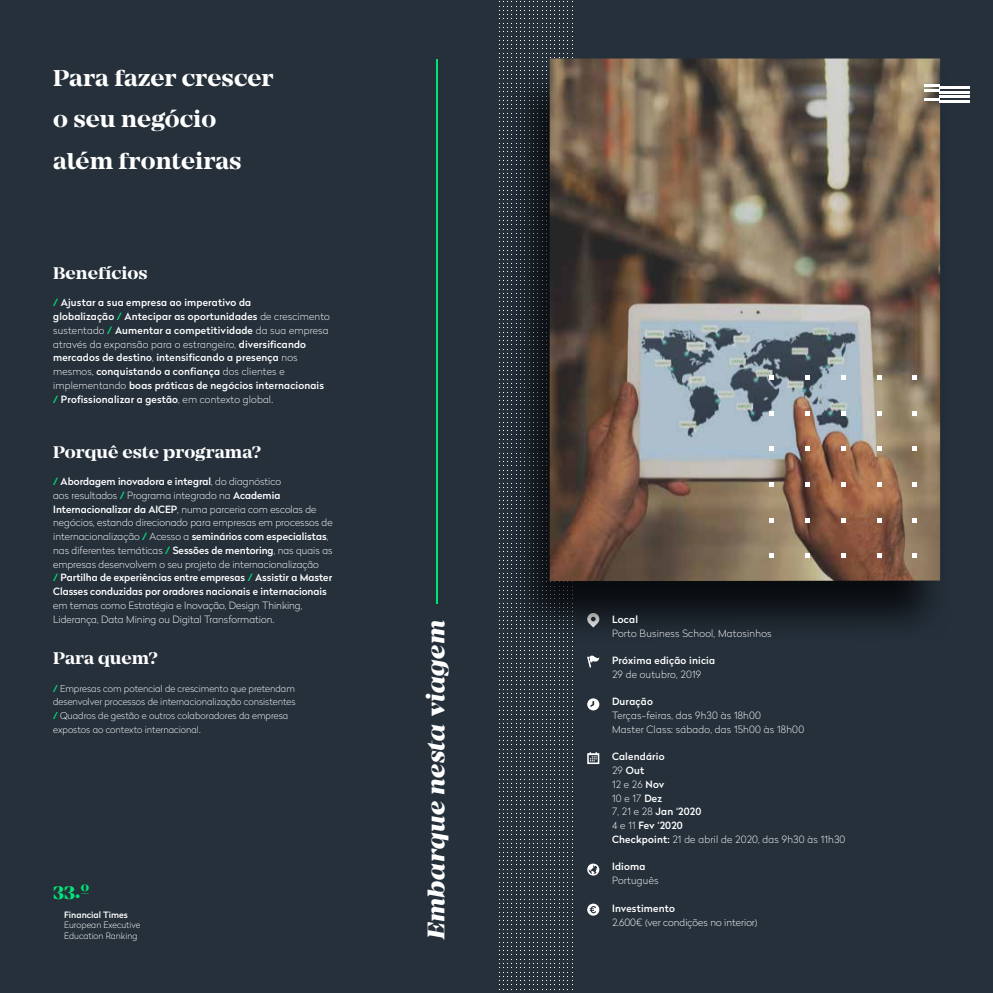
<style>
.page{position:relative;width:993px;height:993px;background:#fff}
.page>*{position:absolute;margin:0;border:0;box-sizing:border-box;transform-origin:0 0}
.t1{font:italic 800 25px "Mirador";letter-spacing:.02em;color:#fff}
.t2{font:700 23.75px/41.2px "Mirador";color:#fff}
.t3{font:700 20px "Mirador";color:#00e676}
.t4{font:700 17.5px "Mirador";color:#fff}
.t5{font:100 10px/13.8px "Radikal";color:#fff}
.t6{font:500 10px/13.8px "Radikal";letter-spacing:.015em;color:#fff}
.t7{font:100 10px/13.8px "Radikal";letter-spacing:.02em;color:#fff}
.t8{font:100 9.38px/13.8px "Radikal";color:#fff}
.t9{font:100 8.75px/10.5px "Radikal";color:#fff}
.t10{font:500 8.75px "Radikal";color:#fff}
.s1{color:#00e676}
.s2{font-weight:100}
.s3{font-weight:500;color:#00e676}
.s4{font-weight:500}
</style>
<div class="page">
<div style="left:0;top:0;width:992px;height:992px;background:#25303b"></div>
<svg style="left:587px;top:655px;width:12px;height:12px"></svg>
<svg style="left:587px;top:903px;width:12px;height:12px"></svg>
<svg style="left:587px;top:752px;width:12px;height:11px"></svg>
<svg style="left:587px;top:698px;width:12px;height:12px"></svg>
<svg style="left:587px;top:863px;width:12px;height:13px"></svg>
<hr style="left:436px;top:60px;width:2px;height:544px;background:#00e676">
<svg style="left:499px;top:1px;width:69px;height:984px"></svg>
<div style="left:499px;top:59px;width:453px;height:586px;background:#000;opacity:.75"></div>
<img style="left:549px;top:58px;width:390px;height:523px">
<svg style="left:769px;top:375px;width:4px;height:4px"></svg>
<svg style="left:805px;top:375px;width:4px;height:4px"></svg>
<svg style="left:840px;top:375px;width:5px;height:4px"></svg>
<svg style="left:876px;top:375px;width:4px;height:4px"></svg>
<svg style="left:912px;top:375px;width:4px;height:4px"></svg>
<svg style="left:769px;top:410px;width:4px;height:5px"></svg>
<svg style="left:805px;top:410px;width:4px;height:5px"></svg>
<svg style="left:840px;top:410px;width:5px;height:5px"></svg>
<svg style="left:876px;top:410px;width:4px;height:5px"></svg>
<svg style="left:912px;top:410px;width:4px;height:5px"></svg>
<svg style="left:769px;top:446px;width:4px;height:5px"></svg>
<svg style="left:805px;top:446px;width:4px;height:5px"></svg>
<svg style="left:840px;top:446px;width:5px;height:5px"></svg>
<svg style="left:876px;top:446px;width:4px;height:5px"></svg>
<svg style="left:912px;top:446px;width:4px;height:5px"></svg>
<svg style="left:769px;top:482px;width:4px;height:4px"></svg>
<svg style="left:805px;top:482px;width:4px;height:4px"></svg>
<svg style="left:840px;top:482px;width:5px;height:4px"></svg>
<svg style="left:876px;top:482px;width:4px;height:4px"></svg>
<svg style="left:912px;top:482px;width:4px;height:4px"></svg>
<svg style="left:769px;top:518px;width:4px;height:4px"></svg>
<svg style="left:805px;top:518px;width:4px;height:4px"></svg>
<svg style="left:840px;top:518px;width:5px;height:4px"></svg>
<svg style="left:876px;top:518px;width:4px;height:4px"></svg>
<svg style="left:912px;top:518px;width:4px;height:4px"></svg>
<svg style="left:769px;top:553px;width:4px;height:5px"></svg>
<svg style="left:805px;top:553px;width:4px;height:5px"></svg>
<svg style="left:840px;top:553px;width:5px;height:5px"></svg>
<svg style="left:876px;top:553px;width:4px;height:5px"></svg>
<svg style="left:912px;top:553px;width:4px;height:5px"></svg>
<hr style="left:939px;top:100px;width:30px;height:2px;background:#fff">
<svg style="left:924px;top:98px;width:15px;height:2px"></svg>
<hr style="left:939px;top:96px;width:30px;height:2px;background:#fff">
<hr style="left:939px;top:91px;width:30px;height:2px;background:#fff">
<hr style="left:939px;top:87px;width:30px;height:2px;background:#fff">
<svg style="left:924px;top:85px;width:15px;height:6px"></svg>
<h2 class="t2" style="left:53px;top:58px;width:222px">Para fazer crescer o seu negócio além fronteiras</h2>
<h3 class="t4" style="left:53px;top:262px;width:96px">Benefícios</h3>
<p class="t6" style="left:53px;top:295px;width:278px"><span class="s1">/</span> Ajustar a sua empresa ao imperativo da<br>globalização <span class="s1">/</span> Antecipar as oportunidades <span class="s2">de crescimento sustentado</span> <span class="s1">/</span> Aumentar a competitividade <span class="s2">da sua empresa através da expansão para o estrangeiro,</span> diversificando mercados de destino<span class="s2">,</span> intensificando a presença <span class="s2">nos mesmos,</span> conquistando a confiança <span class="s2">dos clientes e implementando</span> boas práticas de negócios internacionais <span class="s1">/</span> Profissionalizar a gestão<span class="s2">, em contexto global.</span></p>
<h3 class="t4" style="left:53px;top:441px;width:209px">Porquê este programa?</h3>
<p class="t5" style="left:53px;top:474px;width:281px"><span class="s3">/</span> <span class="s4">Abordagem inovadora e integral</span>, do diagnóstico<br>aos resultados <span class="s3">/</span> Programa integrado na <span class="s4">Academia Internacionalizar da AICEP</span>, numa parceria com escolas de negócios, estando direcionado para empresas em processos de internacionalização <span class="s3">/</span> Acesso a <span class="s4">seminários com especialistas</span>, nas diferentes temáticas <span class="s3">/</span> <span class="s4">Sessões de mentoring</span>, nas quais as empresas desenvolvem o seu projeto de internacionalização<br><span class="s3">/</span> <span class="s4">Partilha de experiências entre empresas</span> <span class="s3">/</span> <span class="s4">Assistir a Master Classes conduzidas por oradores nacionais e internacionais</span></p>
<p class="t5" style="left:53px;top:598px;width:250px">em temas como Estratégia e Inovação, Design Thinking,<br>Liderança, Data Mining ou Digital Transformation.</p>
<h3 class="t4" style="left:53px;top:647px;width:106px">Para quem?</h3>
<p class="t8" style="left:53px;top:680px;width:244px"><span class="s3">/</span> Empresas com potencial de crescimento que pretendam desenvolver processos de internacionalização consistentes <span class="s3">/</span> Quadros de gestão e outros colaboradores da empresa expostos ao contexto internacional.</p>
<h3 class="t3" style="left:53px;top:879px;width:39px">33.º</h3>
<p class="t10" style="left:64px;top:908px;width:65px">Financial Times</p>
<p class="t9" style="left:64px;top:919px;width:78px">European Executive<br>Education Ranking</p>
<h1 class="t1" style="left:421px;top:938px;width:320px;rotate:-90deg">Embarque nesta viagem</h1>
<p class="t6" style="left:612px;top:611px;width:27px">Local</p>
<p class="t7" style="left:612px;top:625px;width:161px">Porto Business School, Matosinhos</p>
<p class="t6" style="left:612px;top:653px;width:105px">Próxima edição inicia</p>
<p class="t7" style="left:612px;top:666px;width:90px">29 de outubro, 2019</p>
<p class="t6" style="left:612px;top:694px;width:42px">Duração</p>
<p class="t7" style="left:612px;top:708px;width:193px">Terças-feiras, das 9h30 às 18h00<br>Master Class: sábado, das 15h00 às 18h00</p>
<p class="t7" style="left:612px;top:749px;width:235px"><span class="s4">Calendário<br></span>29 <span class="s4">Out<br></span>12 e 26 <span class="s4">Nov<br></span>10 e 17 <span class="s4">Dez<br></span>7, 21 e 28 <span class="s4">Jan ‘2020<br></span>4 e 11 <span class="s4">Fev ‘2020<br>Checkpoint:</span> 21 de abril de 2020, das 9h30 às 11h30</p>
<p class="t6" style="left:612px;top:859px;width:35px">Idioma</p>
<p class="t7" style="left:612px;top:873px;width:48px">Português</p>
<p class="t6" style="left:612px;top:900px;width:64px">Investimento</p>
<p class="t5" style="left:612px;top:914px;width:147px">2.600€ (ver condições no interior)</p>
</div>
